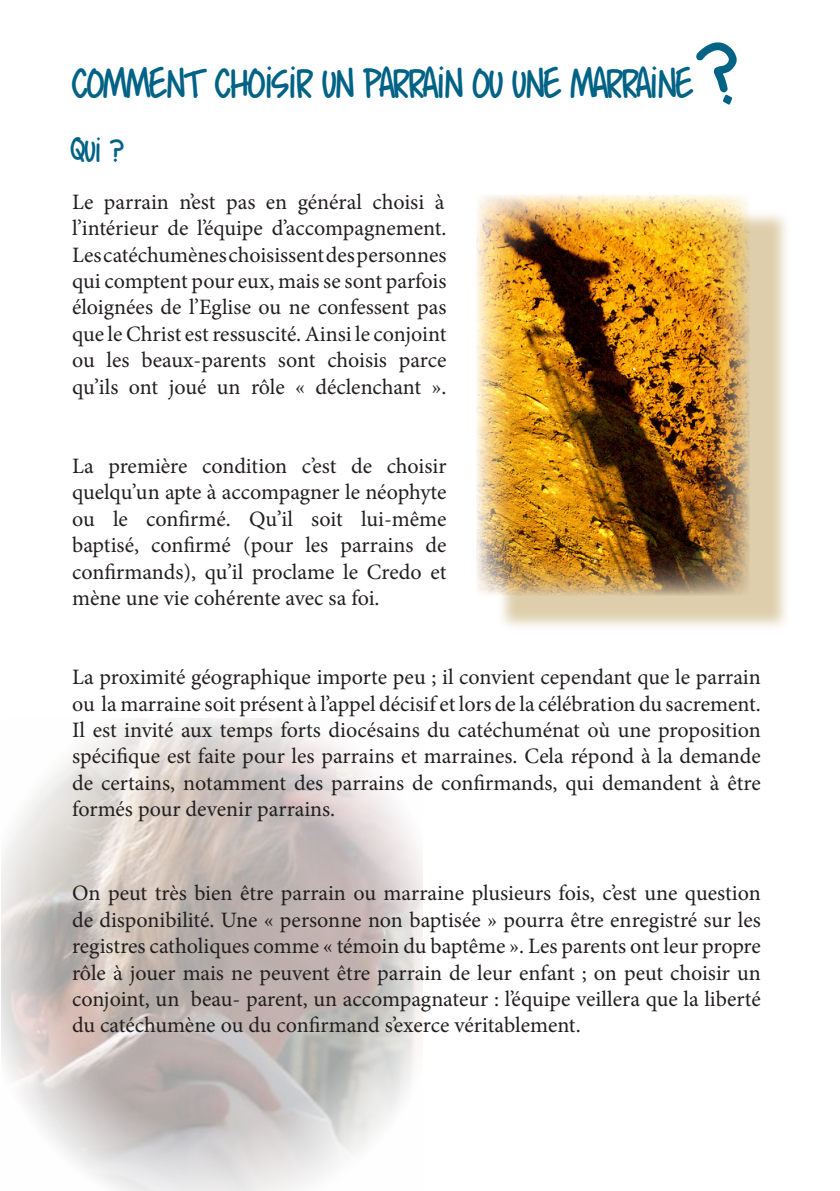
<style>
.page{position:relative;width:840px;height:1191px;background:#fff}
.page>*{position:absolute;margin:0;border:0;box-sizing:border-box;transform-origin:0 0}
.t1{font:36px "murro";letter-spacing:.04em;color:#006285}
.t2{font:28px "murro";color:#006285}
.t3{font:22px/26.4px "Minion Pro";letter-spacing:-.005em;color:#231f20;text-align:justify}
</style>
<div class="page">
<img style="left:1px;top:718px;width:421px;height:473px">
<div style="left:496px;top:209px;width:294px;height:422px;background:#ad842d;opacity:.4"></div>
<img style="left:476px;top:194px;width:273px;height:401px">
<p class="t1" style="left:72px;top:58px;width:621px">COMMENT CHOISIR UN PARRAIN OU UNE MARRAINE</p>
<p class="t2" style="left:72px;top:131px;width:53px">QUI ?</p>
<p class="t3" style="left:72px;top:189px;width:376px">Le parrain n’est pas en général choisi à l’intérieur de l’équipe d’accompagnement.<br>Les catéchumènes choisissent des personnes qui comptent pour eux, mais se sont parfois éloignées de l’Eglise ou ne confessent pas que le Christ est ressuscité. Ainsi le conjoint ou les beaux-parents sont choisis parce qu’ils ont joué un rôle « déclenchant ».</p>
<p class="t3" style="left:72px;top:453px;width:376px">La première condition c’est de choisir quelqu’un apte à accompagner le néophyte ou le confirmé. Qu’il soit lui-même baptisé, confirmé (pour les parrains de confirmands), qu’il proclame le Credo et mène une vie cohérente avec sa foi.</p>
<p class="t3" style="left:72px;top:664px;width:690px">La proximité géographique importe peu ; il convient cependant que le parrain ou la marraine soit présent à l’appel décisif et lors de la célébration du sacrement.<br>Il est invité aux temps forts diocésains du catéchuménat où une proposition spécifique est faite pour les parrains et marraines. Cela répond à la demande de certains, notamment des parrains de confirmands, qui demandent à être formés pour devenir parrains.</p>
<p class="t3" style="left:72px;top:880px;width:690px">On peut très bien être parrain ou marraine plusieurs fois, c’est une question de disponibilité. Une « personne non baptisée » pourra être enregistré sur les registres catholiques comme « témoin du baptême ». Les parents ont leur propre rôle à jouer mais ne peuvent être parrain de leur enfant ; on peut choisir un conjoint, un beau- parent, un accompagnateur : l’équipe veillera que la liberté du catéchumène ou du confirmand s’exerce véritablement.</p>
</div>
